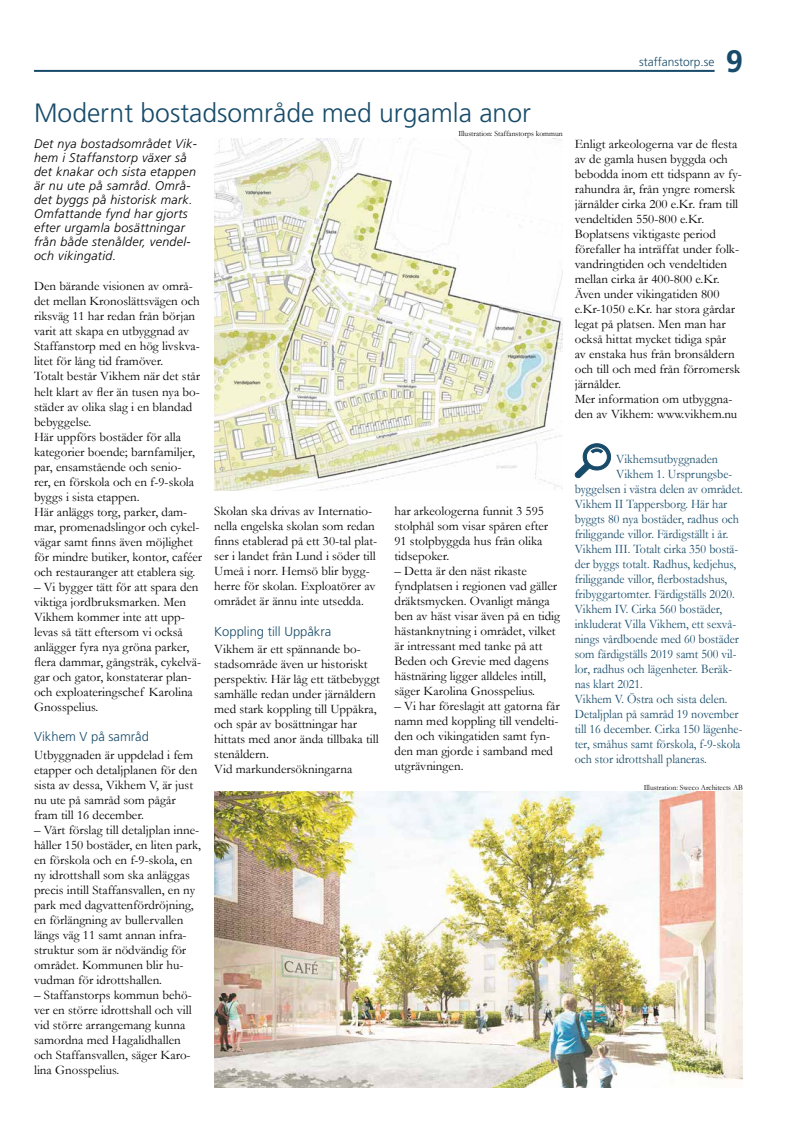
<style>
.page{position:relative;width:794px;height:1126px;background:#fff}
.page>*{position:absolute;margin:0;border:0;box-sizing:border-box;transform-origin:0 0}
.t1{font:700 31px "Frutiger";color:#174b69}
.t2{font:300 26.5px "Frutiger";color:#174b69}
.t3{font:13px/15px "Garamond";color:#000}
.t4{font:13px "Garamond";color:#174b69;scale:.93 1}
.t5{font:300 13px "Frutiger";color:#174b69}
.t6{font:italic 300 12.5px/14px "Frutiger";letter-spacing:.025em;color:#000}
.t7{font:300 12px "Frutiger";color:#174b69}
.t8{font:8px "Garamond";color:#000;scale:.96 1}
</style>
<div class="page">
<hr style="left:34px;top:70px;width:680px;height:2px;background:#174b69">
<svg style="left:574px;top:443px;width:38px;height:36px"></svg>
<img style="left:214px;top:139px;width:349px;height:351px">
<img style="left:214px;top:791px;width:529px;height:296px">
<h2 class="t2" style="left:34px;top:98px;width:498px">Modernt bostadsområde med urgamla anor</h2>
<p class="t6" style="left:34px;top:137px;width:164px">Det nya bostadsområdet Vik&shy;hem i Staffanstorp växer så det knakar och sista etappen är nu ute på samråd. Områ&shy;det byggs på historisk mark.<br>Omfattande fynd har gjorts efter urgamla bosättningar från både stenålder, vendel&shy;och vikingatid.</p>
<p class="t3" style="left:34px;top:278px;width:170px">Den bärande visionen av områ&shy;det mellan Kronoslättsvägen och riksväg 11 har redan från början varit att skapa en utbyggnad av<br>Staffanstorp med en hög livskva&shy;litet för lång tid framöver.<br>Totalt består Vikhem när det står helt klart av fler än tusen nya bo&shy;städer av olika slag i en blandad bebyggelse.<br>Här uppförs bostäder för alla kategorier boende; barnfamiljer, par, ensamstående och senio-<br>rer, en förskola och en f-9-skola byggs i sista etappen.<br>Här anläggs torg, parker, dam&shy;mar, promenadslingor och cykel&shy;vägar samt finns även möjlighet för mindre butiker, kontor, caféer och restauranger att etablera sig.</p>
<p class="t3" style="left:34px;top:578px;width:169px">– Vi bygger tätt för att spara den viktiga jordbruksmarken. Men<br>Vikhem kommer inte att upp&shy;levas så tätt eftersom vi också anlägger fyra nya gröna parker, flera dammar, gångstråk, cykelvä&shy;gar och gator, konstaterar plan&shy;och exploateringschef Karolina<br>Gnosspelius.</p>
<p class="t5" style="left:34px;top:729px;width:116px">Vikhem V på samråd</p>
<p class="t3" style="left:34px;top:747px;width:165px">Utbyggnaden är uppdelad i fem etapper och detaljplanen för den sista av dessa, Vikhem V, är just nu ute på samråd som pågår fram till 16 december.</p>
<p class="t3" style="left:34px;top:822px;width:169px">– Vårt förslag till detaljplan inne&shy;håller 150 bostäder, en liten park, en förskola och en f-9-skola, en ny idrottshall som ska anläggas precis intill Staffansvallen, en ny park med dagvattenfördröjning, en förlängning av bullervallen längs väg 11 samt annan infra&shy;struktur som är nödvändig för området. Kommunen blir hu&shy;vudman för idrottshallen.</p>
<p class="t3" style="left:34px;top:987px;width:159px">– Staffanstorps kommun behö&shy;ver en större idrottshall och vill vid större arrangemang kunna samordna med Hagalidhallen och Staffansvallen, säger Karo&shy;lina Gnosspelius.</p>
<p class="t8" style="left:458px;top:128px;width:110px">Illustration: Staffanstorps kommun</p>
<p class="t3" style="left:214px;top:503px;width:164px">Skolan ska drivas av Internatio&shy;nella engelska skolan som redan finns etablerad på ett 30-tal plat&shy;ser i landet från Lund i söder till<br>Umeå i norr. Hemsö blir bygg&shy;herre för skolan. Exploatörer av området är ännu inte utsedda.</p>
<p class="t5" style="left:214px;top:623px;width:119px">Koppling till Uppåkra</p>
<p class="t3" style="left:214px;top:641px;width:167px">Vikhem är ett spännande bo&shy;stadsområde även ur historiskt perspektiv. Här låg ett tätbebyggt samhälle redan under järnåldern med stark koppling till Uppåkra, och spår av bosättningar har hittats med anor ända tillbaka till stenåldern.<br>Vid markundersökningarna</p>
<p class="t3" style="left:394px;top:503px;width:155px">har arkeologerna funnit 3 595 stolphål som visar spåren efter<br>91 stolpbyggda hus från olika tidsepoker.</p>
<p class="t3" style="left:394px;top:563px;width:167px">– Detta är den näst rikaste fyndplatsen i regionen vad gäller dräktsmycken. Ovanligt många ben av häst visar även på en tidig hästanknytning i området, vilket är intressant med tanke på att<br>Beden och Grevie med dagens hästnäring ligger alldeles intill, säger Karolina Gnosspelius.</p>
<p class="t3" style="left:394px;top:698px;width:167px">– Vi har föreslagit att gatorna får namn med koppling till vendelti&shy;den och vikingatiden samt fyn&shy;den man gjorde i samband med utgrävningen.</p>
<p class="t7" style="left:639px;top:55px;width:77px">staffanstorp.se</p>
<h1 class="t1" style="left:725px;top:43px;width:19px">9</h1>
<p class="t3" style="left:575px;top:136px;width:169px">Enligt arkeologerna var de flesta av de gamla husen byggda och bebodda inom ett tidspann av fy&shy;rahundra år, från yngre romersk järnålder cirka 200 e.Kr. fram till vendeltiden 550-800 e.Kr.<br>Boplatsens viktigaste period förefaller ha inträffat under folk&shy;vandringtiden och vendeltiden mellan cirka år 400-800 e.Kr.<br>Även under vikingatiden 800 e.Kr-1050 e.Kr. har stora gårdar legat på platsen. Men man har också hittat mycket tidiga spår<br>av enstaka hus från bronsåldern och till och med från förromersk järnålder.<br>Mer information om utbyggna&shy;den av Vikhem: www.vikhem.nu</p>
<p class="t4" style="left:616px;top:450px;width:111px">Vikhemsutbyggnaden</p>
<p class="t4" style="left:616px;top:465px;width:126px">Vikhem 1. Ursprungsbe-</p>
<p class="t4" style="left:575px;top:480px;width:182px">byggelsen i västra delen av området.</p>
<p class="t4" style="left:575px;top:495px;width:166px">Vikhem II Tappersborg. Här har</p>
<p class="t4" style="left:575px;top:510px;width:178px">byggts 80 nya bostäder, radhus och</p>
<p class="t4" style="left:575px;top:525px;width:167px">friliggande villor. Färdigställt i år.</p>
<p class="t4" style="left:575px;top:540px;width:177px">Vikhem III. Totalt cirka 350 bostä-</p>
<p class="t4" style="left:575px;top:555px;width:175px">der byggs totalt. Radhus, kedjehus,</p>
<p class="t4" style="left:575px;top:570px;width:166px">friliggande villor, flerbostadshus,</p>
<p class="t4" style="left:575px;top:585px;width:174px">fribyggartomter. Färdigställs 2020.</p>
<p class="t4" style="left:575px;top:600px;width:160px">Vikhem IV. Cirka 560 bostäder,</p>
<p class="t4" style="left:575px;top:615px;width:175px">inkluderat Villa Vikhem, ett sexvå-</p>
<p class="t4" style="left:575px;top:630px;width:178px">nings vårdboende med 60 bostäder</p>
<p class="t4" style="left:575px;top:645px;width:175px">som färdigställs 2019 samt 500 vil-</p>
<p class="t4" style="left:575px;top:660px;width:171px">lor, radhus och lägenheter. Beräk-</p>
<p class="t4" style="left:575px;top:675px;width:75px">nas klart 2021.</p>
<p class="t4" style="left:575px;top:690px;width:166px">Vikhem V. Östra och sista delen.</p>
<p class="t4" style="left:575px;top:705px;width:177px">Detaljplan på samråd 19 november</p>
<p class="t4" style="left:575px;top:720px;width:182px">till 16 december. Cirka 150 lägenhe-</p>
<p class="t4" style="left:575px;top:735px;width:180px">ter, småhus samt förskola, f-9-skola</p>
<p class="t4" style="left:575px;top:750px;width:144px">och stor idrottshall planeras.</p>
<p class="t8" style="left:644px;top:782px;width:105px">Illustration: Sweco Architects AB</p>
</div>
